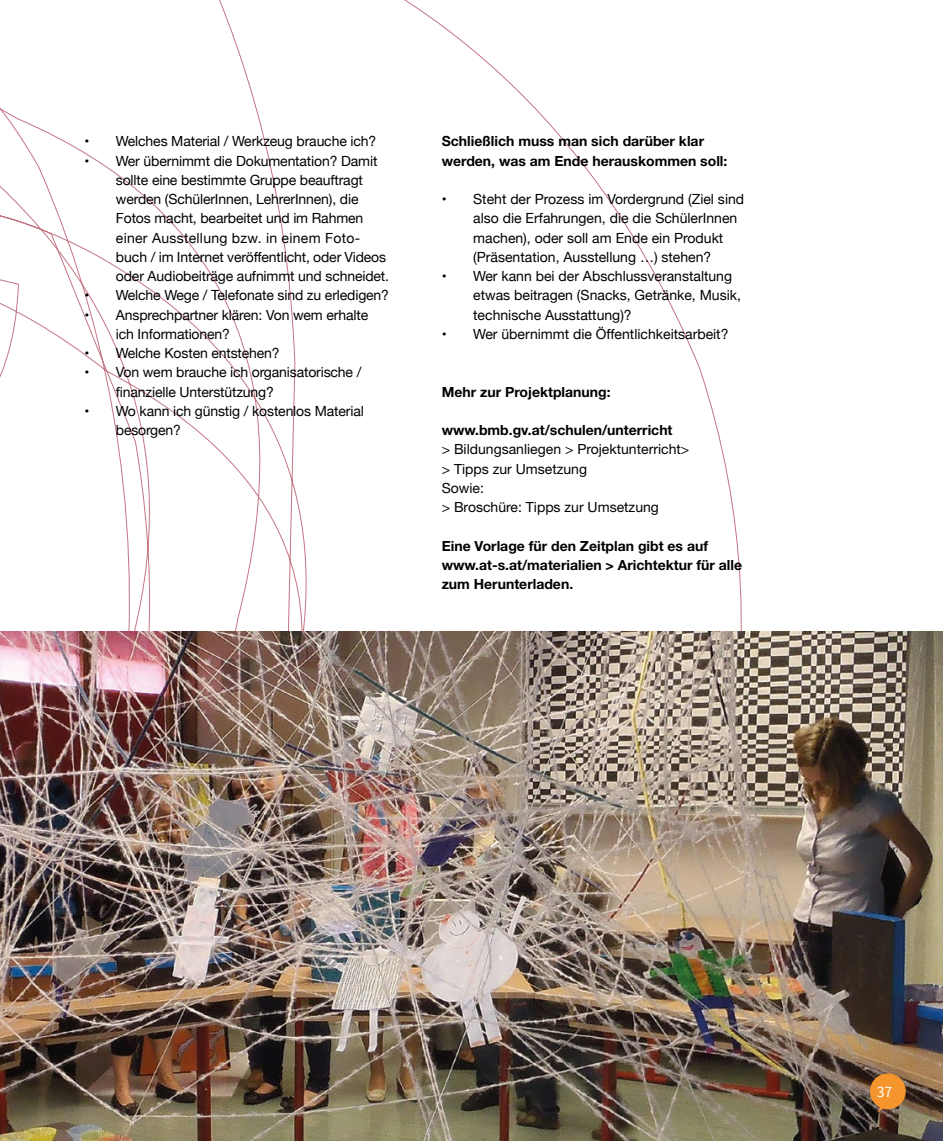
<style>
.page{position:relative;width:943px;height:1141px;background:#fff}
.page>*{position:absolute;margin:0;border:0;box-sizing:border-box;transform-origin:0 0}
.t1{font:15.75px "Source Sans Pro";color:#fff}
.t2{font:14px/19.2px "Helvetica Neue";letter-spacing:-.01em;color:#000}
.t3{font:700 14px/19.2px "Helvetica Neue";color:#000}
.t4{font:14px/19.2px "Helvetica Neue";color:#000}
</style>
<div class="page">
<svg style="left:0;top:0;width:754px;height:632px"></svg>
<img style="left:0;top:632px;width:943px;height:509px">
<div style="left:870px;top:1073px;width:35px;height:36px;background:#f4952d;border-radius:50%"></div>
<svg style="left:877px;top:1105px;width:9px;height:7px"></svg>
<p class="t2" style="left:84px;top:133px;width:293px">• Welches Material / Werkzeug brauche ich?</p>
<p class="t2" style="left:116px;top:152px;width:275px;text-indent:-31px">• Wer übernimmt die Dokumentation? Damit sollte eine bestimmte Gruppe beauftragt werden (SchülerInnen, LehrerInnen), die Fotos macht, bearbeitet und im Rahmen einer Ausstellung bzw. in einem Foto&shy;buch / im Internet veröffentlicht, oder Videos oder Audiobeiträge aufnimmt und schneidet.</p>
<p class="t2" style="left:84px;top:287px;width:306px">• Welche Wege / Telefonate sind zu erledigen?</p>
<p class="t2" style="left:116px;top:306px;width:254px;text-indent:-31px">• Ansprechpartner klären: Von wem erhalte ich Informationen?</p>
<p class="t2" style="left:84px;top:344px;width:197px">• Welche Kosten entstehen?</p>
<p class="t2" style="left:116px;top:364px;width:247px;text-indent:-31px">• Von wem brauche ich organisatorische / finanzielle Unterstützung?</p>
<p class="t2" style="left:116px;top:402px;width:249px;text-indent:-31px">• Wo kann ich günstig / kostenlos Material besorgen?</p>
<p class="t3" style="left:441px;top:132px;width:287px">Schließlich muss man sich darüber klar werden, was am Ende herauskommen soll:</p>
<p class="t2" style="left:473px;top:190px;width:272px;text-indent:-32px">• Steht der Prozess im Vordergrund (Ziel sind also die Erfahrungen, die die SchülerInnen machen), oder soll am Ende ein Produkt (Präsentation, Ausstellung …) stehen?</p>
<p class="t2" style="left:473px;top:267px;width:269px;text-indent:-32px">• Wer kann bei der Abschlussveranstaltung etwas beitragen (Snacks, Getränke, Musik, technische Ausstattung)?</p>
<p class="t2" style="left:441px;top:325px;width:288px">• Wer übernimmt die Öffentlichkeitsarbeit?</p>
<p class="t3" style="left:441px;top:382px;width:170px">Mehr zur Projektplanung:</p>
<p class="t3" style="left:441px;top:420px;width:232px">www.bmb.gv.at/schulen/unterricht</p>
<p class="t4" style="left:441px;top:440px;width:249px">&gt; Bildungsanliegen &gt; Projektunterricht&gt; &gt; Tipps zur Umsetzung<br>Sowie:<br>&gt; Broschüre: Tipps zur Umsetzung</p>
<p class="t3" style="left:441px;top:536px;width:302px">Eine Vorlage für den Zeitplan gibt es auf www.at-s.at/materialien &gt; Arichtektur für alle zum Herunterladen.</p>
<p class="t1" style="left:876px;top:1082px;width:17px">37</p>
</div>
